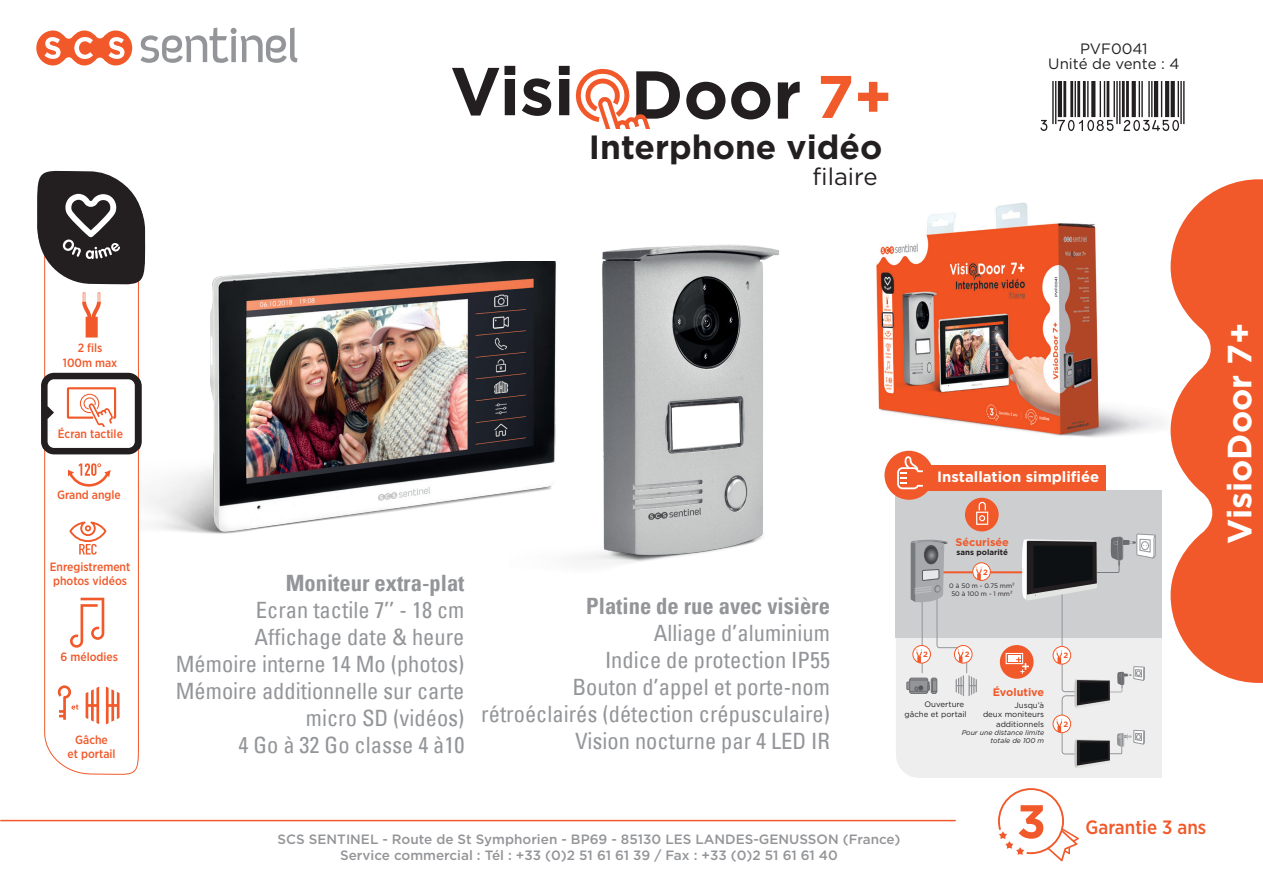
<style>
.page{position:relative;width:1263px;height:893px;background:#fff}
.page>*{position:absolute;margin:0;border:0;box-sizing:border-box;transform-origin:0 0}
.t1{font:700 67.65px "Gotham";color:#231f20}
.t2{font:700 60px "Gotham";color:#f15a2a}
.t3{font:700 33.6px "Gotham";color:#231f20}
.t4{font:700 33.6px "Gotham";color:#fff}
.t5{font:24px "Gotham";color:#231f20}
.t6{font:condensed 22.5px/27px "Univers";color:#939598;text-align:right}
.t7{font:700 condensed 22.5px "Univers";color:#939598}
.t8{font:500 19.35px "Gotham Narrow";color:#f1592a}
.t9{font:15px "Gotham";color:#231f20}
.t10{font:700 14.85px "Gotham";color:#fff}
.t11{font:500 13.5px "Gotham";color:#939598}
.t12{font:500 12px "Gotham Narrow";color:#f1592a}
.t13{font:700 10.95px "Gotham";color:#f1592a}
.t14{font:7.95px/9.4px "Gotham";color:#231f20;text-align:right}
.t15{font:700 7.95px "Gotham";color:#231f20}
.t16{font:700 7.8px "Gotham";color:#f1592a}
.t17{font:italic 6.9px/8.2px "Gotham";color:#231f20;text-align:right}
.t18{font:6.45px/7.8px "Gotham";color:#231f20;text-align:center}
</style>
<div class="page">
<img style="left:876px;top:202px;width:288px;height:256px">
<svg style="left:36px;top:30px;width:96px;height:35px"></svg>
<svg style="left:141px;top:28px;width:156px;height:35px"></svg>
<svg style="left:1170px;top:179px;width:93px;height:504px;fill:#f1592a"></svg>
<svg style="left:998px;top:788px;width:81px;height:73px"></svg>
<hr style="left:0;top:820px;width:956px;height:1px;background:#f1592a">
<svg style="left:575px;top:69px;width:75px;height:59px"></svg>
<img style="left:147px;top:261px;width:363px;height:273px">
<img style="left:510px;top:244px;width:270px;height:319px">
<div style="left:896px;top:490px;width:266px;height:288px;background:#eeeeef"></div>
<div style="left:895px;top:490px;width:266px;height:148px;background:#cdced0"></div>
<hr style="left:938px;top:571px;width:86px;height:2px;background:#f1592a">
<div style="left:973px;top:563px;width:17px;height:17px;background:#fff;border-radius:50%"></div>
<div style="left:972px;top:562px;width:19px;height:19px;border:1px solid #f1592a;border-radius:50%"></div>
<svg style="left:907px;top:540px;width:75px;height:156px"></svg>
<div style="left:965px;top:498px;width:34px;height:33px;background:#f1592a;border-radius:50%"></div>
<svg style="left:976px;top:502px;width:12px;height:23px"></svg>
<svg style="left:1000px;top:645px;width:33px;height:34px"></svg>
<svg style="left:1006px;top:534px;width:150px;height:235px"></svg>
<div style="left:896px;top:465px;width:210px;height:25px;background:#f1592a"></div>
<div style="left:884px;top:451px;width:49px;height:49px;background:#f1592a;border-radius:50%"></div>
<svg style="left:897px;top:456px;width:26px;height:33px"></svg>
<svg style="left:44px;top:337px;width:95px;height:438px"></svg>
<svg style="left:68px;top:463px;width:43px;height:24px"></svg>
<svg style="left:86px;top:687px;width:34px;height:37px"></svg>
<svg style="left:58px;top:685px;width:20px;height:35px"></svg>
<svg style="left:69px;top:521px;width:37px;height:34px"></svg>
<svg style="left:70px;top:598px;width:34px;height:50px"></svg>
<svg style="left:41px;top:373px;width:100px;height:81px"></svg>
<svg style="left:37px;top:170px;width:109px;height:167px"></svg>
<p class="t1" style="left:450px;top:48px;width:353px">Visi Door</p>
<p class="t2" style="left:817px;top:57px;width:77px">7+</p>
<p class="t3" style="left:589px;top:125px;width:295px">Interphone vidéo</p>
<p class="t5" style="left:812px;top:161px;width:67px">filaire</p>
<p class="t9" style="left:1080px;top:40px;width:69px">PVF0041</p>
<p class="t9" style="left:1048px;top:55px;width:133px">Unité de vente : 4</p>
<p class="t12" style="left:78px;top:340px;width:26px">2 fils</p>
<p class="t12" style="left:63px;top:355px;width:56px">100m max</p>
<p class="t12" style="left:58px;top:426px;width:67px">Écran tactile</p>
<p class="t12" style="left:57px;top:487px;width:65px">Grand angle</p>
<p class="t12" style="left:50px;top:559px;width:82px">Enregistrement</p>
<p class="t12" style="left:53px;top:573px;width:76px">photos vidéos</p>
<p class="t12" style="left:60px;top:649px;width:59px">6 mélodies</p>
<p class="t12" style="left:75px;top:732px;width:34px">Gâche</p>
<p class="t12" style="left:67px;top:746px;width:50px">et portail</p>
<p class="t7" style="left:286px;top:569px;width:180px">Moniteur extra-plat</p>
<p class="t6" style="left:256px;top:596px;width:210px">Ecran tactile 7’’ - 18 cm</p>
<p class="t6" style="left:255px;top:623px;width:211px">Affichage date &amp; heure</p>
<p class="t6" style="left:176px;top:650px;width:290px">Mémoire interne 14 Mo (photos)</p>
<p class="t6" style="left:176px;top:677px;width:290px">Mémoire additionnelle sur carte micro SD (vidéos)</p>
<p class="t6" style="left:238px;top:731px;width:228px">4 Go à 32 Go classe 4 à10</p>
<p class="t7" style="left:586px;top:592px;width:245px">Platine de rue avec visière</p>
<p class="t6" style="left:654px;top:619px;width:178px">Alliage d’aluminium</p>
<p class="t6" style="left:605px;top:646px;width:226px">Indice de protection IP55</p>
<p class="t6" style="left:572px;top:673px;width:259px">Bouton d’appel et porte-nom</p>
<p class="t6" style="left:481px;top:700px;width:350px">rétroéclairés (détection crépusculaire)</p>
<p class="t6" style="left:575px;top:727px;width:256px">Vision nocturne par 4 LED IR</p>
<p class="t10" style="left:937px;top:467px;width:163px">Installation simplifiée</p>
<p class="t13" style="left:955px;top:535px;width:55px">Sécurisée</p>
<p class="t15" style="left:956px;top:547px;width:53px">sans polarité</p>
<p class="t16" style="left:983px;top:567px;width:6px">2</p>
<p class="t18" style="left:949px;top:582px;width:67px">0 à 50 m - 0.75 mm2<br>50 à 100 m - 1 mm2</p>
<p class="t16" style="left:923px;top:649px;width:6px">2</p>
<p class="t16" style="left:965px;top:649px;width:6px">2</p>
<p class="t13" style="left:993px;top:685px;width:53px">Évolutive</p>
<p class="t14" style="left:983px;top:700px;width:63px">Jusqu’à<br>deux moniteurs additionnels</p>
<p class="t17" style="left:962px;top:728px;width:84px">Pour une distance limite totale de 100 m</p>
<p class="t14" style="left:904px;top:699px;width:64px">Ouverture gâche et portail</p>
<p class="t16" style="left:1063px;top:650px;width:6px">2</p>
<p class="t16" style="left:1063px;top:719px;width:6px">2</p>
<p class="t4" style="left:1217px;top:544px;width:223px;rotate:-90deg">VisioDoor 7+</p>
<p class="t11" style="left:278px;top:831px;width:624px">SCS SENTINEL - Route de St Symphorien - BP69 - 85130 LES LANDES-GENUSSON (France)</p>
<p class="t11" style="left:340px;top:847px;width:499px">Service commercial : Tél : +33 (0)2 51 61 61 39 / Fax : +33 (0)2 51 61 61 40</p>
<p class="t8" style="left:1085px;top:815px;width:122px">Garantie 3 ans</p>
</div>
